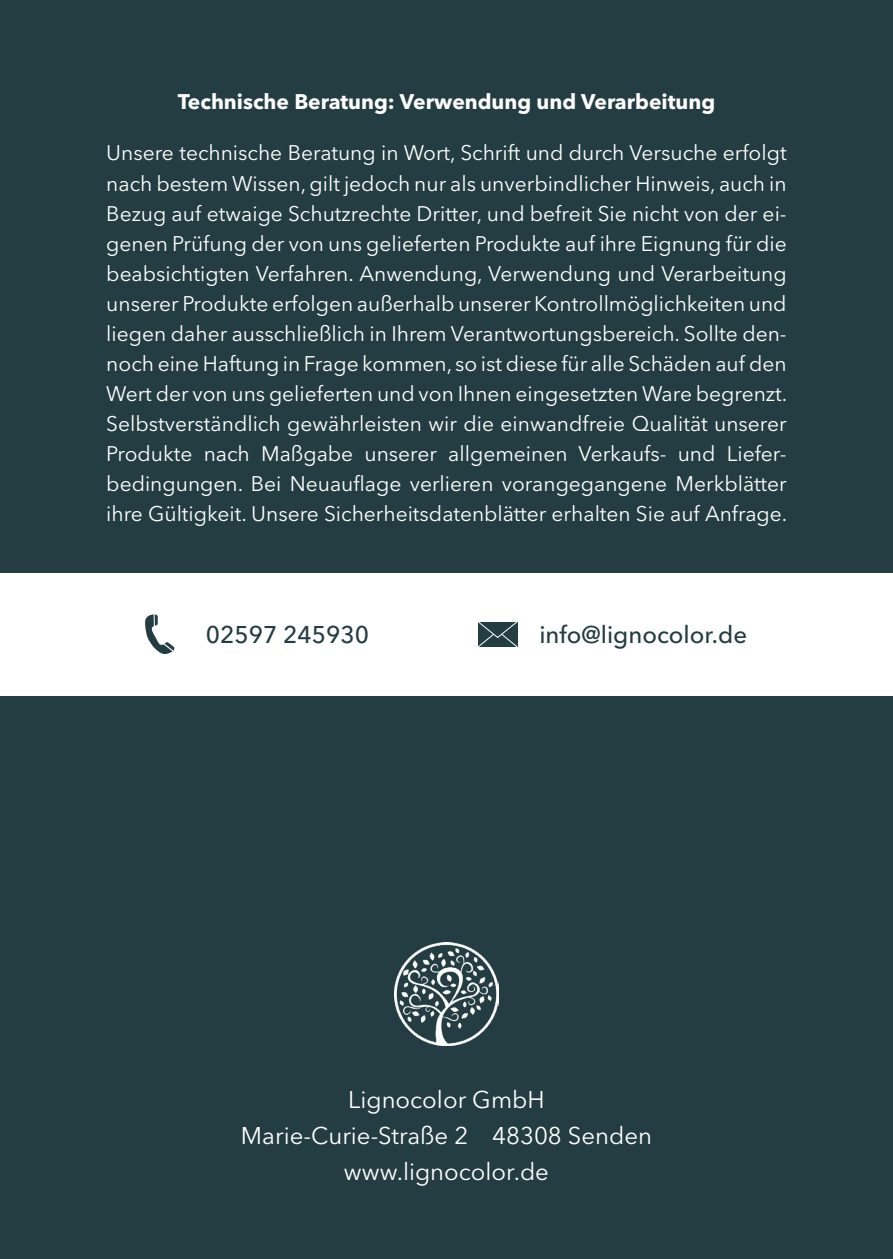
<style>
.page{position:relative;width:893px;height:1259px;background:#233d43}
.page>*{position:absolute;margin:0;border:0;box-sizing:border-box;transform-origin:0 0}
.t1{font:24px/36px "Avenir Next LT Pro";color:#fff;text-align:center}
.t2{font:500 24px "Avenir Next LT Pro";color:#233d43}
.t3{font:21px/30px "Avenir Next LT Pro";color:#fff;text-align:justify}
.t4{font:700 21px "Avenir Next LT Pro";color:#fff}
</style>
<div class="page">
<div style="left:0;top:573px;width:893px;height:122px;background:#fff"></div>
<svg style="left:145px;top:614px;width:30px;height:40px"></svg>
<svg style="left:478px;top:622px;width:39px;height:24px"></svg>
<img style="left:395px;top:942px;width:103px;height:103px">
<p class="t4" style="left:178px;top:89px;width:539px">Technische Beratung: Verwendung und Verarbeitung</p>
<p class="t3" style="left:106px;top:138px;width:682px">Unsere technische Beratung in Wort, Schrift und durch Versuche erfolgt nach bestem Wissen, gilt jedoch nur als unverbindlicher Hinweis, auch in Bezug auf etwaige Schutzrechte Dritter, und befreit Sie nicht von der ei&shy;genen Prüfung der von uns gelieferten Produkte auf ihre Eignung für die beabsichtigten Verfahren. Anwendung, Verwendung und Verarbeitung unserer Produkte erfolgen außerhalb unserer Kontrollmöglichkeiten und liegen daher ausschließlich in Ihrem Verantwortungsbereich. Sollte den&shy;noch eine Haftung in Frage kommen, so ist diese für alle Schäden auf den Wert der von uns gelieferten und von Ihnen eingesetzten Ware begrenzt.<br>Selbstverständlich gewährleisten wir die einwandfreie Qualität unserer Produkte nach Maßgabe unserer allgemeinen Verkaufs- und Liefer&shy;bedingungen. Bei Neuauflage verlieren vorangegangene Merkblätter ihre Gültigkeit. Unsere Sicherheitsdatenblätter erhalten Sie auf Anfrage.</p>
<p class="t2" style="left:206px;top:620px;width:165px">02597 245930</p>
<p class="t2" style="left:539px;top:620px;width:209px">info@lignocolor.de</p>
<p class="t1" style="left:241px;top:1082px;width:413px">Lignocolor GmbH<br>Marie-Curie-Straße 2 48308 Senden www.lignocolor.de</p>
</div>
